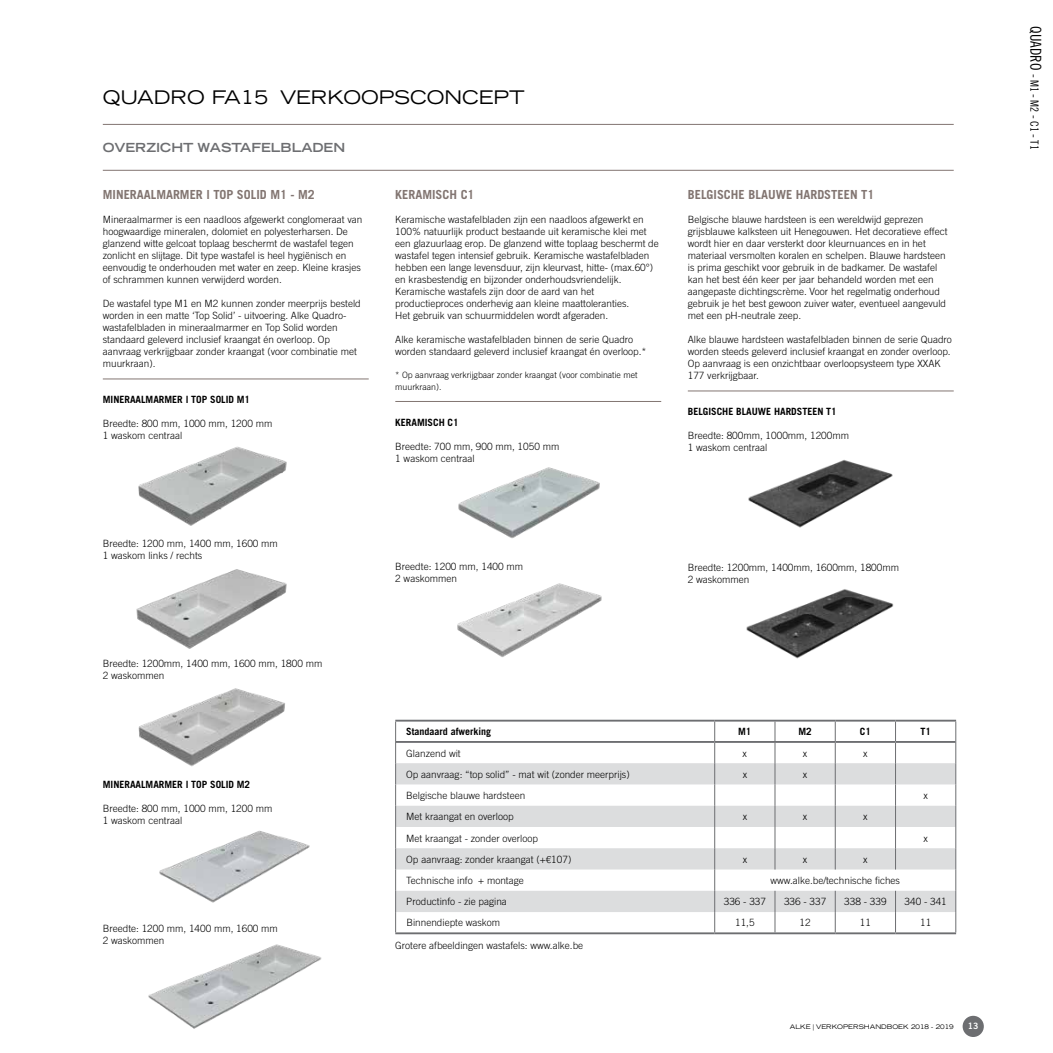
<style>
.page{position:relative;width:1053px;height:1053px;background:#fff}
.page>*{position:absolute;margin:0;border:0;box-sizing:border-box;transform-origin:0 0}
.t1{font:expanded 18.75px "Trade Gothic LH";color:#000}
.t2{font:700 12.5px "Trade Gothic";color:#827571}
.t3{font:700 expanded 12.5px "Trade Gothic LH";color:#6d6e71}
.t4{font:11.25px "Trade Gothic Cond Eighteen";color:#000}
.t5{font:300 10px/12px "Trade Gothic";color:#000}
.t6{font:700 10px "Trade Gothic";color:#000}
.t7{font:300 8.75px/12px "Trade Gothic";color:#000}
.t8{font:8.75px "Trade Gothic Bold Two";color:#fff}
.t9{font:expanded 6.25px "Trade Gothic LH";color:#000}
.s1{font-family:"Helvetica"}
.s2{font-size:15px}
</style>
<div class="page">
<div style="left:962px;top:1015px;width:21px;height:21px;background:#6d6e71;border-radius:50%"></div>
<hr style="left:103px;top:124px;width:850px;height:1px;background:#827571">
<hr style="left:687px;top:390px;width:266px;height:1px;background:#827571">
<hr style="left:395px;top:401px;width:266px;height:1px;background:#827571">
<hr style="left:103px;top:170px;width:850px;height:1px;background:#827571">
<hr style="left:103px;top:378px;width:266px;height:1px;background:#827571">
<img style="left:138px;top:446px;width:149px;height:80px">
<img style="left:136px;top:569px;width:151px;height:80px">
<img style="left:138px;top:688px;width:147px;height:79px">
<img style="left:159px;top:830px;width:151px;height:73px">
<img style="left:148px;top:944px;width:174px;height:85px">
<img style="left:458px;top:467px;width:142px;height:72px">
<img style="left:457px;top:583px;width:145px;height:74px">
<svg style="left:396px;top:763px;width:559px;height:149px;fill:#dcddde"></svg>
<hr style="left:395px;top:719px;width:319px;height:2px;background:#6d6e71">
<hr style="left:714px;top:719px;width:61px;height:2px;background:#6d6e71">
<hr style="left:775px;top:719px;width:60px;height:2px;background:#6d6e71">
<hr style="left:835px;top:719px;width:60px;height:2px;background:#6d6e71">
<hr style="left:895px;top:719px;width:61px;height:2px;background:#6d6e71">
<svg style="left:395px;top:721px;width:1px;height:211px"></svg>
<hr style="left:395px;top:932px;width:319px;height:2px;background:#6d6e71">
<svg style="left:714px;top:721px;width:1px;height:211px"></svg>
<hr style="left:714px;top:932px;width:61px;height:2px;background:#6d6e71">
<svg style="left:774px;top:721px;width:1px;height:148px"></svg>
<svg style="left:774px;top:890px;width:1px;height:42px"></svg>
<svg style="left:834px;top:721px;width:1px;height:148px"></svg>
<svg style="left:834px;top:890px;width:1px;height:42px"></svg>
<hr style="left:775px;top:932px;width:60px;height:2px;background:#6d6e71">
<hr style="left:835px;top:932px;width:60px;height:2px;background:#6d6e71">
<svg style="left:895px;top:721px;width:1px;height:148px"></svg>
<svg style="left:895px;top:890px;width:1px;height:42px"></svg>
<svg style="left:955px;top:721px;width:1px;height:211px"></svg>
<hr style="left:895px;top:932px;width:61px;height:2px;background:#6d6e71">
<hr style="left:396px;top:741px;width:318px;height:1px;background:#6d6e71">
<hr style="left:714px;top:741px;width:61px;height:1px;background:#6d6e71">
<hr style="left:775px;top:741px;width:60px;height:1px;background:#6d6e71">
<hr style="left:835px;top:741px;width:60px;height:1px;background:#6d6e71">
<hr style="left:895px;top:741px;width:60px;height:1px;background:#6d6e71">
<img style="left:748px;top:459px;width:145px;height:69px">
<img style="left:746px;top:589px;width:148px;height:70px">
<h1 class="t1" style="left:103px;top:85px;width:423px">QUADRO FA15 VERKOOPSCONCEPT</h1>
<p class="t3" style="left:103px;top:139px;width:244px">OVERZICHT WASTAFELBLADEN</p>
<p class="t2" style="left:103px;top:187px;width:213px">MINERAALMARMER l TOP SOLID M1 - M2</p>
<p class="t5" style="left:103px;top:213px;width:261px">Mineraalmarmer is een naadloos afgewerkt conglomeraat van hoogwaardige mineralen, dolomiet en polyesterharsen. De glanzend witte gelcoat toplaag beschermt de wastafel tegen zonlicht en slijtage. Dit type wastafel is heel hygiënisch en eenvoudig te onderhouden met water en zeep. Kleine krasjes of schrammen kunnen verwijderd worden.</p>
<p class="t5" style="left:103px;top:297px;width:259px">De wastafel type M1 en M2 kunnen zonder meerprijs besteld worden in een matte ‘Top Solid’ - uitvoering. Alke Quadro&shy;wastafelbladen in mineraalmarmer en Top Solid worden standaard geleverd inclusief kraangat én overloop. Op aanvraag verkrijgbaar zonder kraangat (voor combinatie met muurkraan).</p>
<p class="t6" style="left:103px;top:393px;width:149px">MINERAALMARMER l TOP SOLID M1</p>
<p class="t5" style="left:103px;top:417px;width:171px">Breedte: 800 mm, 1000 mm, 1200 mm<br>1 waskom centraal</p>
<p class="t2" style="left:395px;top:187px;width:81px">KERAMISCH C1</p>
<p class="t5" style="left:395px;top:213px;width:265px">Keramische wastafelbladen zijn een naadloos afgewerkt en 100% natuurlijk product bestaande uit keramische klei met een glazuurlaag erop. De glanzend witte toplaag beschermt de wastafel tegen intensief gebruik. Keramische wastafelbladen hebben een lange levensduur, zijn kleurvast, hitte- (max.60°) en krasbestendig en bijzonder onderhoudsvriendelijk.<br>Keramische wastafels zijn door de aard van het productieproces onderhevig aan kleine maattoleranties.<br>Het gebruik van schuurmiddelen wordt afgeraden.</p>
<p class="t5" style="left:395px;top:333px;width:253px">Alke keramische wastafelbladen binnen de serie Quadro worden standaard geleverd inclusief kraangat én overloop.*</p>
<p class="t7" style="left:395px;top:368px;width:244px">* Op aanvraag verkrijgbaar zonder kraangat (voor combinatie met muurkraan).</p>
<p class="t6" style="left:395px;top:416px;width:65px">KERAMISCH C1</p>
<p class="t5" style="left:395px;top:440px;width:165px">Breedte: 700 mm, 900 mm, 1050 mm<br>1 waskom centraal</p>
<p class="t2" style="left:687px;top:187px;width:188px">BELGISCHE BLAUWE HARDSTEEN T1</p>
<p class="t5" style="left:687px;top:213px;width:261px">Belgische blauwe hardsteen is een wereldwijd geprezen grijsblauwe kalksteen uit Henegouwen. Het decoratieve effect wordt hier en daar versterkt door kleurnuances en in het materiaal versmolten koralen en schelpen. Blauwe hardsteen is prima geschikt voor gebruik in de badkamer. De wastafel kan het best één keer per jaar behandeld worden met een aangepaste dichtingscrème. Voor het regelmatig onderhoud gebruik je het best gewoon zuiver water, eventueel aangevuld met een pH-neutrale zeep.</p>
<p class="t5" style="left:687px;top:333px;width:265px">Alke blauwe hardsteen wastafelbladen binnen de serie Quadro worden steeds geleverd inclusief kraangat en zonder overloop.<br>Op aanvraag is een onzichtbaar overloopsysteem type XXAK 177 verkrijgbaar.</p>
<p class="t6" style="left:687px;top:405px;width:150px">BELGISCHE BLAUWE HARDSTEEN T1</p>
<p class="t5" style="left:687px;top:429px;width:163px">Breedte: 800mm, 1000mm, 1200mm<br>1 waskom centraal</p>
<p class="t5" style="left:103px;top:537px;width:177px">Breedte: 1200 mm, 1400 mm, 1600 mm<br>1 waskom links / rechts</p>
<p class="t5" style="left:103px;top:657px;width:221px">Breedte: 1200mm, 1400 mm, 1600 mm, 1800 mm<br>2 waskommen</p>
<p class="t5" style="left:395px;top:560px;width:129px">Breedte: 1200 mm, 1400 mm<br>2 waskommen</p>
<p class="t5" style="left:687px;top:561px;width:213px">Breedte: 1200mm, 1400mm, 1600mm, 1800mm<br>2 waskommen</p>
<p class="t6" style="left:103px;top:777px;width:149px">MINERAALMARMER l TOP SOLID M2</p>
<p class="t5" style="left:103px;top:801px;width:171px">Breedte: 800 mm, 1000 mm, 1200 mm<br>1 waskom centraal</p>
<p class="t5" style="left:103px;top:921px;width:177px">Breedte: 1200 mm, 1400 mm, 1600 mm<br>2 waskommen</p>
<p class="t6" style="left:406px;top:725px;width:87px">Standaard afwerking</p>
<p class="t6" style="left:738px;top:725px;width:15px">M1</p>
<p class="t6" style="left:798px;top:725px;width:15px">M2</p>
<p class="t6" style="left:859px;top:725px;width:13px">C1</p>
<p class="t6" style="left:920px;top:725px;width:12px">T1</p>
<p class="t5" style="left:406px;top:747px;width:56px">Glanzend wit</p>
<p class="t5" style="left:742px;top:747px;width:6px">x</p>
<p class="t5" style="left:802px;top:747px;width:6px">x</p>
<p class="t5" style="left:863px;top:747px;width:6px">x</p>
<p class="t5" style="left:406px;top:768px;width:225px">Op aanvraag: “top solid” - mat wit (zonder meerprijs)</p>
<p class="t5" style="left:742px;top:768px;width:6px">x</p>
<p class="t5" style="left:802px;top:768px;width:6px">x</p>
<p class="t5" style="left:406px;top:789px;width:120px">Belgische blauwe hardsteen</p>
<p class="t5" style="left:923px;top:789px;width:6px">x</p>
<p class="t5" style="left:406px;top:810px;width:109px">Met kraangat en overloop</p>
<p class="t5" style="left:742px;top:810px;width:6px">x</p>
<p class="t5" style="left:802px;top:810px;width:6px">x</p>
<p class="t5" style="left:863px;top:810px;width:6px">x</p>
<p class="t5" style="left:406px;top:831px;width:133px">Met kraangat - zonder overloop</p>
<p class="t5" style="left:923px;top:831px;width:6px">x</p>
<p class="t5" style="left:406px;top:853px;width:166px">Op aanvraag: zonder kraangat (+<span class="s1">€</span>107)</p>
<p class="t5" style="left:742px;top:853px;width:6px">x</p>
<p class="t5" style="left:802px;top:853px;width:6px">x</p>
<p class="t5" style="left:863px;top:853px;width:6px">x</p>
<p class="t5" style="left:406px;top:874px;width:119px">Technische info + montage</p>
<p class="t5" style="left:770px;top:874px;width:131px">www.alke.be/technische fiches</p>
<p class="t5" style="left:406px;top:895px;width:102px">Productinfo - zie pagina</p>
<p class="t5" style="left:723px;top:895px;width:44px">336 - 337</p>
<p class="t5" style="left:784px;top:895px;width:44px">336 - 337</p>
<p class="t5" style="left:844px;top:895px;width:44px">338 - 339</p>
<p class="t5" style="left:904px;top:895px;width:44px">340 - 341</p>
<p class="t5" style="left:406px;top:916px;width:95px">Binnendiepte waskom</p>
<p class="t5" style="left:735px;top:916px;width:21px">11,5</p>
<p class="t5" style="left:799px;top:916px;width:13px">12</p>
<p class="t5" style="left:859px;top:916px;width:13px">11</p>
<p class="t5" style="left:920px;top:916px;width:13px">11</p>
<p class="t5" style="left:395px;top:939px;width:189px">Grotere afbeeldingen wastafels: www.alke.be</p>
<p class="t9" style="left:789px;top:1022px;width:165px">ALKE | VERKOPERSHANDBOEK 2018 - 2019</p>
<p class="t8" style="left:967px;top:1020px;width:12px">13</p>
<p class="t4" style="left:1041px;top:26px;width:125px;rotate:90deg"><span class="s2">QUADRO</span> - M1 - M2 - C1 - T1</p>
</div>
